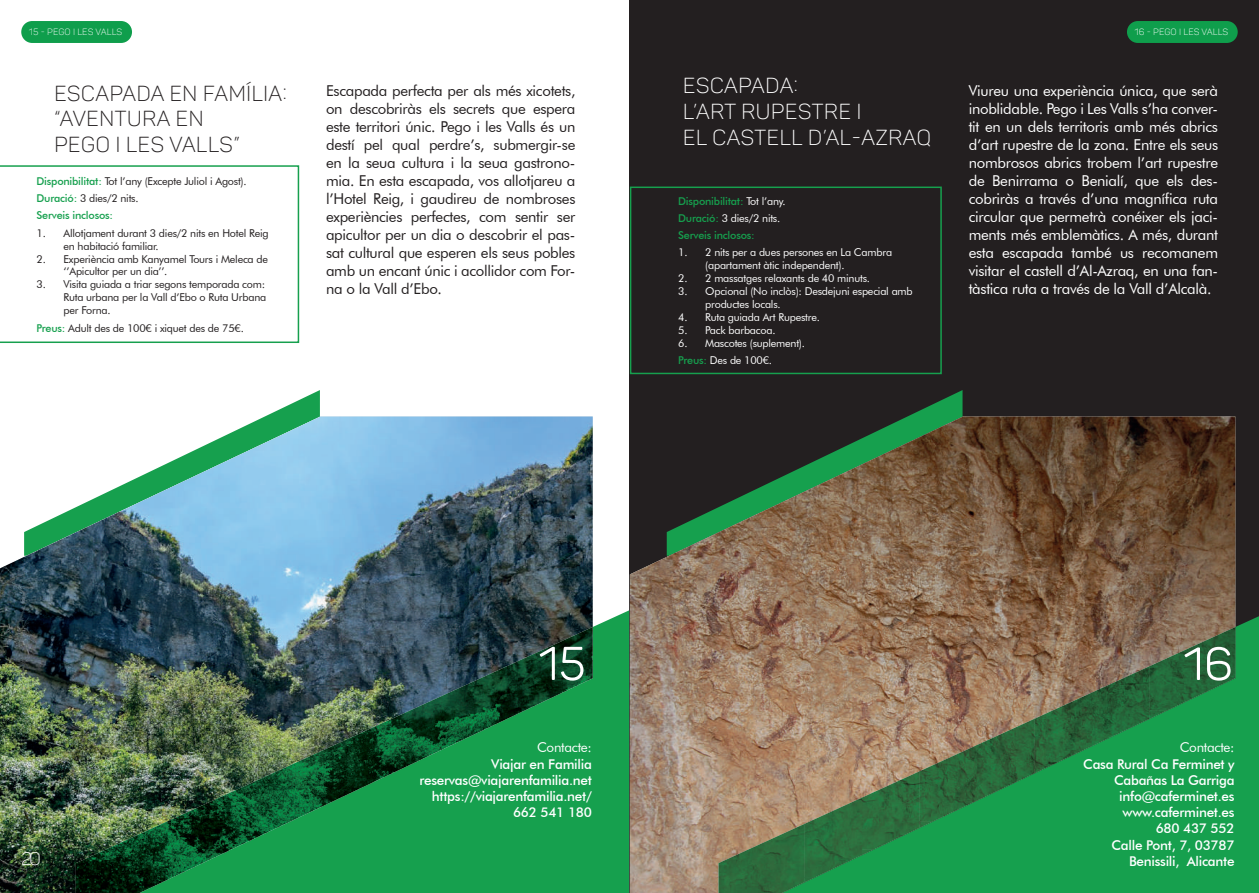
<style>
.page{position:relative;width:1259px;height:893px;background:#fff}
.page>*{position:absolute;margin:0;border:0;box-sizing:border-box;transform-origin:0 0}
.t1{font:300 21.45px "Panton Demo";letter-spacing:-.005em;color:#231f20}
.t2{font:300 21.45px "Panton Demo";letter-spacing:-.005em;color:#fff}
.t3{font:300 18px "Panton Demo";color:#fff}
.t4{font:15px/18px "Futura BT";letter-spacing:-.02em;color:#fff;text-align:justify}
.t5{font:15px/18px "Futura BT";letter-spacing:-.02em;color:#231f20;text-align:justify}
.t6{font:500 13.5px/16.2px "Futura BT";letter-spacing:-.02em;color:#fff;text-align:right}
.t7{font:13.5px "Futura BT";letter-spacing:-.02em;color:#fff}
.t8{font:10.8px/12.9px "Futura BT";letter-spacing:-.02em;color:#231f20}
.t9{font:10.8px/12.9px "Futura BT";letter-spacing:-.02em;color:#fff}
.t10{font:500 10.8px/17.2px "Futura BT";letter-spacing:-.02em;color:#16a04e}
.t11{font:300 9px "Panton Demo";letter-spacing:-.03em;color:#fff}
.s1{font-weight:500;color:#16a04e}
.s2{font-weight:400;color:#fff}
</style>
<div class="page">
<div style="left:629px;top:0;width:630px;height:893px;background:#231f20"></div>
<svg style="left:0;top:165px;width:299px;height:178px"></svg>
<div style="left:630px;top:187px;width:312px;height:187px;border:2px solid #16a04e"></div>
<svg style="left:266px;top:390px;width:54px;height:26px"></svg>
<img style="left:0;top:416px;width:593px;height:477px">
<svg style="left:139px;top:610px;width:490px;height:283px;background:#2a8158"></svg>
<img style="left:76px;top:627px;width:517px;height:266px">
<svg style="left:909px;top:390px;width:53px;height:26px"></svg>
<img style="left:630px;top:416px;width:605px;height:477px">
<svg style="left:782px;top:616px;width:477px;height:277px;background:#558f57"></svg>
<img style="left:1149px;top:627px;width:86px;height:84px">
<img style="left:1091px;top:666px;width:58px;height:72px">
<img style="left:1034px;top:692px;width:58px;height:74px">
<img style="left:976px;top:719px;width:58px;height:75px">
<img style="left:1149px;top:710px;width:19px;height:9px">
<img style="left:919px;top:745px;width:58px;height:77px">
<img style="left:1091px;top:738px;width:18px;height:8px">
<img style="left:861px;top:771px;width:58px;height:79px">
<img style="left:1034px;top:766px;width:16px;height:7px">
<img style="left:804px;top:797px;width:58px;height:80px">
<img style="left:976px;top:793px;width:16px;height:8px">
<img style="left:747px;top:824px;width:58px;height:69px">
<img style="left:919px;top:821px;width:14px;height:7px">
<img style="left:718px;top:850px;width:29px;height:43px">
<svg style="left:861px;top:849px;width:13px;height:6px"></svg>
<svg style="left:804px;top:877px;width:12px;height:5px"></svg>
<div style="left:21px;top:21px;width:111px;height:22px;background:#0f9e4c;border-radius:11px"></div>
<div style="left:1127px;top:21px;width:110px;height:22px;background:#0f9e4c;border-radius:11px"></div>
<svg style="left:540px;top:647px;width:15px;height:33px"></svg>
<svg style="left:561px;top:647px;width:22px;height:34px"></svg>
<svg style="left:1184px;top:647px;width:16px;height:33px"></svg>
<svg style="left:1207px;top:647px;width:23px;height:34px"></svg>
<p class="t11" style="left:29px;top:27px;width:25px">15 - PEGO</p>
<p class="t11" style="left:73px;top:27px;width:51px">ILES VALLS</p>
<p class="t11" style="left:1134px;top:27px;width:26px">16 - PEGO</p>
<p class="t11" style="left:1179px;top:27px;width:51px">ILES VALLS</p>
<h1 class="t1" style="left:54px;top:80px;width:56px">ESCAPADA</h1>
<h1 class="t1" style="left:169px;top:80px;width:57px">EN FAMíLIA</h1>
<h1 class="t1" style="left:282px;top:80px;width:6px">:</h1>
<h1 class="t1" style="left:54px;top:106px;width:47px">“AVENTU</h1>
<h1 class="t1" style="left:142px;top:106px;width:47px">RA EN</h1>
<h1 class="t1" style="left:54px;top:131px;width:15px">PEGO</h1>
<h1 class="t1" style="left:115px;top:131px;width:126px">ILES VALLS”</h1>
<p class="t8" style="left:37px;top:172px;width:212px;line-height:17.2px"><span class="s1">Disponibilitat:</span> Tot l’any (Excepte Juliol i Agost).<br><span class="s1">Duració:</span> 3 dies/2 nits.<br><span class="s1">Serveis inclosos:</span></p>
<p class="t8" style="left:64px;top:226px;width:207px;text-indent:-27px">1. Allotjament durant 3 dies/2 nits en Hotel Reig en habitació familiar.</p>
<p class="t8" style="left:64px;top:252px;width:206px;text-indent:-27px">2. Experiència amb Kanyamel Tours i Meleca de ‘’Apicultor per un dia’’.</p>
<p class="t8" style="left:64px;top:278px;width:204px;text-align:justify;text-indent:-27px">3. Visita guiada a triar segons temporada com:<br>Ruta urbana per la Vall d’Ebo o Ruta Urbana per Forna.</p>
<p class="t8" style="left:37px;top:321px;width:209px"><span class="s1">Preus:</span> Adult des de 100€ i xiquet des de 75€.</p>
<h1 class="t2" style="left:683px;top:72px;width:56px">ESCAPADA</h1>
<h1 class="t2" style="left:793px;top:72px;width:6px">:</h1>
<h1 class="t2" style="left:683px;top:98px;width:87px">L’ART RUPE</h1>
<h1 class="t2" style="left:797px;top:98px;width:61px">STRE I</h1>
<h1 class="t2" style="left:683px;top:124px;width:85px">EL CASTELL</h1>
<h1 class="t2" style="left:808px;top:124px;width:125px">D’AL-AZRAQ</h1>
<p class="t5" style="left:326px;top:82px;width:251px">Escapada perfecta per als més xicotets, on descobriràs els secrets que espera este territori únic. Pego i les Valls és un destí pel qual perdre’s, submergir-se en la seua cultura i la seua gastrono&shy;mia. En esta escapada, vos allotjareu a l’Hotel Reig, i gaudireu de nombroses experiències perfectes, com sentir ser apicultor per un dia o descobrir el pas&shy;sat cultural que esperen els seus pobles amb un encant únic i acollidor com For&shy;na o la Vall d’Ebo.</p>
<p class="t4" style="left:968px;top:82px;width:251px">Viureu una experiència única, que serà inoblidable. Pego i Les Valls s’ha conver&shy;tit en un dels territoris amb més abrics d’art rupestre de la zona. Entre els seus nombrosos abrics trobem l’art rupestre de Benirrama o Benialí, que els des&shy;cobriràs a través d’una magnífica ruta circular que permetrà conéixer els jaci&shy;ments més emblemàtics. A més, durant esta escapada també us recomanem visitar el castell d’Al-Azraq, en una fan&shy;tàstica ruta a través de la Vall d’Alcalà.</p>
<p class="t10" style="left:678px;top:192px;width:109px">Disponibilitat: <span class="s2">Tot l’any.<br></span>Duració: <span class="s2">3 dies/2 nits.<br></span>Serveis inclosos:</p>
<p class="t9" style="left:705px;top:246px;width:188px;text-indent:-27px">1. 2 nits per a dues persones en La Cambra (apartament àtic independent).</p>
<p class="t9" style="left:678px;top:272px;width:193px">2. 2 massatges relaxants de 40 minuts.</p>
<p class="t9" style="left:705px;top:285px;width:209px;text-indent:-27px">3. Opcional (No inclòs): Desdejuni especial amb productes locals.</p>
<p class="t9" style="left:678px;top:311px;width:143px">4. Ruta guiada Art Rupestre.</p>
<p class="t9" style="left:678px;top:324px;width:99px">5. Pack barbacoa.</p>
<p class="t9" style="left:678px;top:335px;width:128px;line-height:17.2px">6. Mascotes (suplement).<br><span class="s1">Preus:</span> Des de 100€.</p>
<p class="t3" style="left:21px;top:847px;width:21px">20</p>
<p class="t7" style="left:537px;top:739px;width:56px">Contacte:</p>
<p class="t6" style="left:419px;top:755px;width:174px">Viajar en Familia reservas@viajarenfamilia.net https://viajarenfamilia.net/<br>662 541 180</p>
<p class="t7" style="left:1179px;top:739px;width:56px">Contacte:</p>
<p class="t6" style="left:1083px;top:755px;width:153px">Casa Rural Ca Ferminet y<br>Cabañas La Garriga info@caferminet.es www.caferminet.es<br>680 437 552<br>Calle Pont, 7, 03787<br>Benissili, Alicante</p>
</div>
